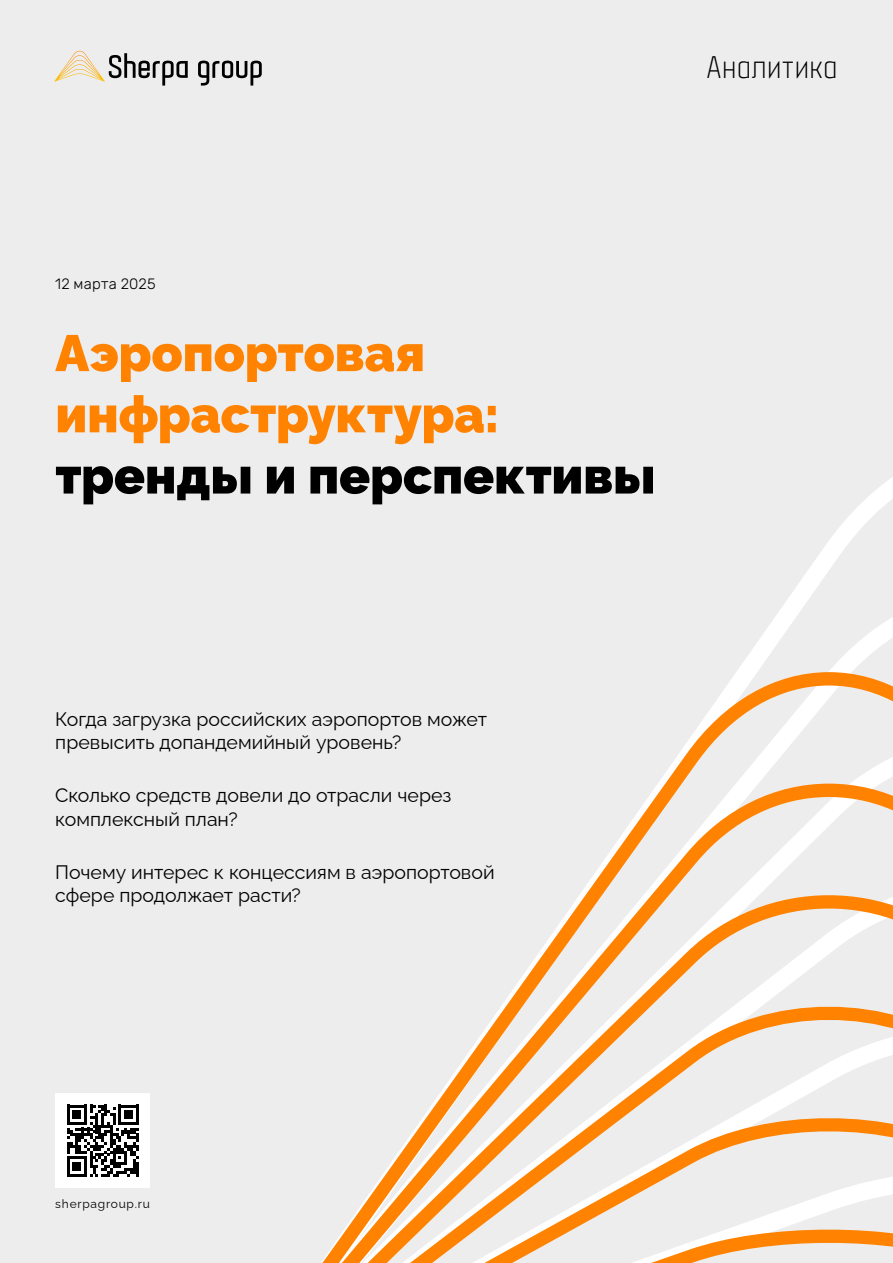
<style>
.page{position:relative;width:893px;height:1263px;background:#ededed}
.page>*{position:absolute;margin:0;border:0;box-sizing:border-box;transform-origin:0 0}
.t1{font:900 51px/61.2px "Raleway";letter-spacing:-.005em;color:#ff8200}
.t2{font:900 51px "Raleway";letter-spacing:-.005em;color:#000}
.t3{font:34.05px "Gubia";color:#000}
.t4{font:19.5px/23.4px "Raleway";color:#000}
.t5{font:300 15px "Rubik";letter-spacing:.01em;color:#000}
.t6{font:12px "Raleway";letter-spacing:.065em;color:#000}
</style>
<div class="page">
<svg style="left:737px;top:477px;width:156px;height:195px"></svg>
<svg style="left:321px;top:672px;width:572px;height:591px"></svg>
<svg style="left:54px;top:51px;width:208px;height:35px"></svg>
<div style="left:55px;top:1093px;width:95px;height:95px;background:#fff"></div>
<svg style="left:67px;top:1105px;width:72px;height:71px"></svg>
<h2 class="t3" style="left:706px;top:46px;width:133px">Аналитика</h2>
<p class="t5" style="left:55px;top:273px;width:102px">12 марта 2025</p>
<h1 class="t1" style="left:55px;top:318px;width:446px">Аэропортовая инфраструктура:</h1>
<h1 class="t2" style="left:55px;top:436px;width:602px">тренды и перспективы</h1>
<p class="t4" style="left:55px;top:705px;width:433px">Когда загрузка российских аэропортов может превысить допандемийный уровень?</p>
<p class="t4" style="left:55px;top:781px;width:398px">Сколько средств довели до отрасли через комплексный план?</p>
<p class="t4" style="left:55px;top:858px;width:441px">Почему интерес к концессиям в аэропортовой сфере продолжает расти?</p>
<p class="t6" style="left:55px;top:1194px;width:96px">sherpagroup.ru</p>
</div>
